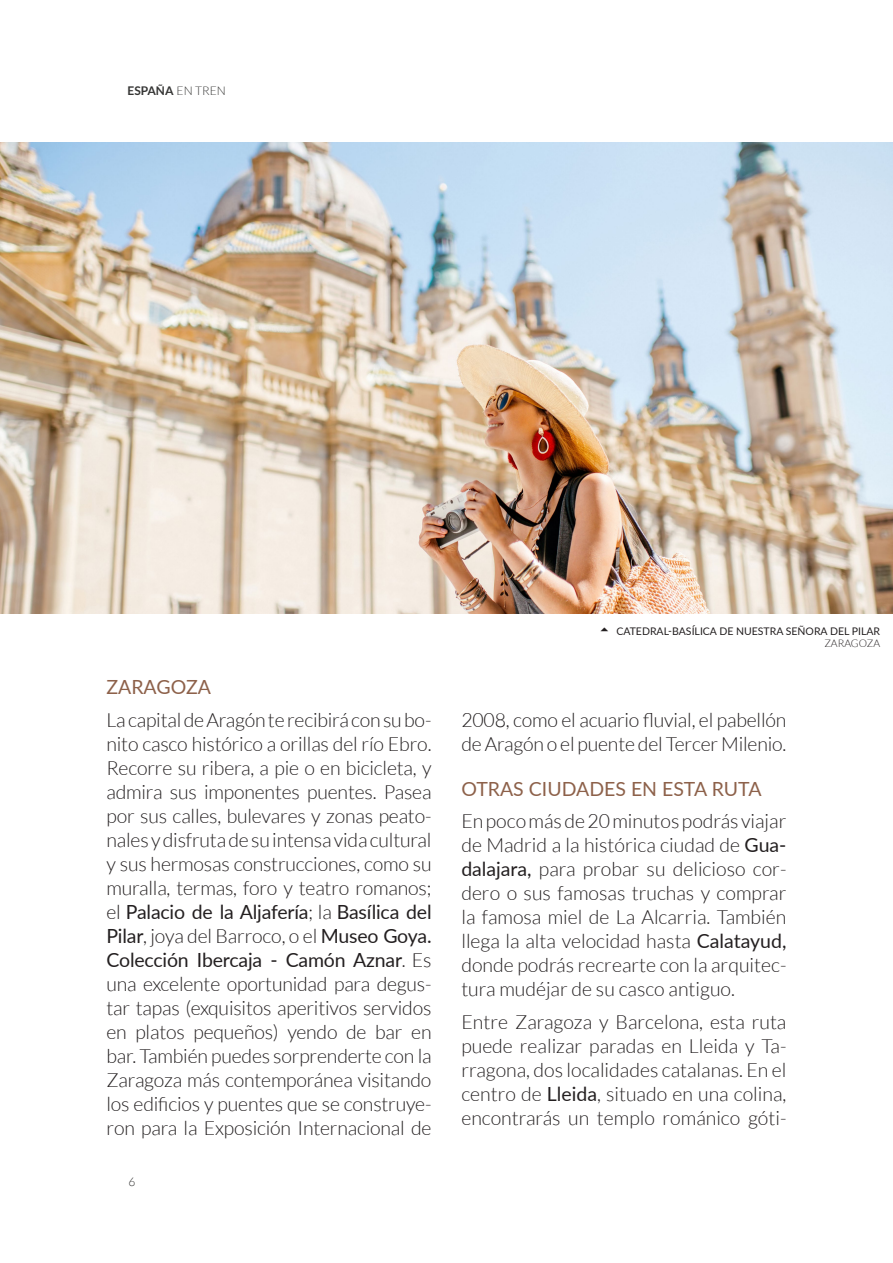
<style>
.page{position:relative;width:893px;height:1263px;background:#fff}
.page>*{position:absolute;margin:0;border:0;box-sizing:border-box;transform-origin:0 0}
.Body{font:300 19.5px/24px "Lato";letter-spacing:-.01em;color:#231f20;text-align:justify}
.t1{font:19.5px "Lato";color:#8d614a}
.t2{font:700 12px "Lato";color:#353534}
.t3{font:300 12px "Lato";color:#353534}
.t4{font:10.5px "Lato";color:#231f20}
.SUBPIE_ARRIBA{font:300 10.5px "Lato";color:#231f20}
.s1{font-weight:300}
.s2{font-weight:400}
</style>
<div class="page">
<img style="left:0;top:142px;width:893px;height:471px">
<p class="t2" style="left:128px;top:83px;width:100px">ESPAÑA <span class="s1">EN TREN</span></p>
<p class="t4" style="left:616px;top:623px;width:265px">CATEDRAL-BASÍLICA DE NUESTRA SEÑORA DEL PILAR</p>
<p class="SUBPIE_ARRIBA" style="left:824px;top:638px;width:57px">ZARAGOZA</p>
<h3 class="t1" style="left:107px;top:673px;width:106px">ZARAGOZA</h3>
<p class="Body" style="left:107px;top:708px;width:327px">La capital de Aragón te recibirá con su bo&shy;nito casco histórico a orillas del río Ebro.<br>Recorre su ribera, a pie o en bicicleta, y admira sus imponentes puentes. Pasea por sus calles, bulevares y zonas peato&shy;nales y disfruta de su intensa vida cultural y sus hermosas construcciones, como su muralla, termas, foro y teatro romanos; el <span class="s2">Palacio de la Aljafería</span>; la <span class="s2">Basílica del Pilar</span>, joya del Barroco, o el <span class="s2">Museo Goya.<br>Colección Ibercaja - Camón Aznar</span>. Es una excelente oportunidad para degus&shy;tar tapas (exquisitos aperitivos servidos en platos pequeños) yendo de bar en bar. También puedes sorprenderte con la Zaragoza más contemporánea visitando los edificios y puentes que se construye&shy;ron para la Exposición Internacional de</p>
<p class="Body" style="left:461px;top:708px;width:326px">2008, como el acuario fluvial, el pabellón de Aragón o el puente del Tercer Milenio.</p>
<h3 class="t1" style="left:461px;top:775px;width:302px">OTRAS CIUDADES EN ESTA RUTA</h3>
<p class="Body" style="left:461px;top:809px;width:327px">En poco más de 20 minutos podrás viajar de Madrid a la histórica ciudad de <span class="s2">Gua&shy;dalajara,</span> para probar su delicioso cor&shy;dero o sus famosas truchas y comprar la famosa miel de La Alcarria. También llega la alta velocidad hasta <span class="s2">Calatayud, </span>donde podrás recrearte con la arquitec&shy;tura mudéjar de su casco antiguo.</p>
<p class="Body" style="left:461px;top:1010px;width:327px">Entre Zaragoza y Barcelona, esta ruta puede realizar paradas en Lleida y Ta&shy;rragona, dos localidades catalanas. En el centro de <span class="s2">Lleida</span>, situado en una colina, encontrarás un templo románico góti-</p>
<p class="t3" style="left:128px;top:1175px;width:8px">6</p>
</div>
